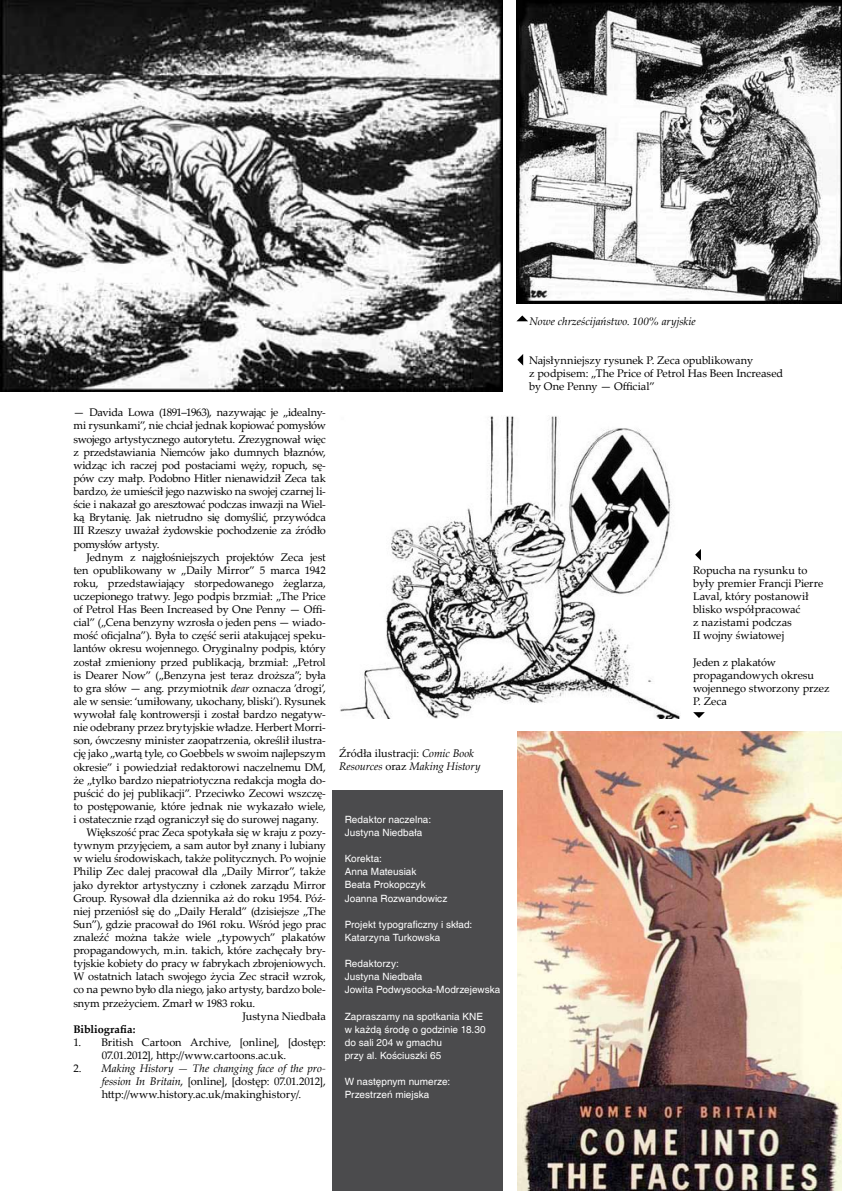
<style>
.page{position:relative;width:842px;height:1191px;background:#fff}
.page>*{position:absolute;margin:0;border:0;box-sizing:border-box;transform-origin:0 0}
.t1{font:11px/13.1px "Palatino Linotype";letter-spacing:-.01em;color:#000}
.t2{font:italic 11px/13.1px "Palatino Linotype";color:#000}
.t3{font:700 11px "Palatino Linotype";letter-spacing:-.005em;color:#000}
.t4{font:10px/13.1px "Helvetica";letter-spacing:.005em;color:#fff}
.s1{font-style:italic}
.s2{font-style:normal}
</style>
<div class="page">
<div style="left:332px;top:790px;width:171px;height:401px;background:#4b4b4d"></div>
<img style="left:0;top:0;width:503px;height:391px">
<img style="left:516px;top:0;width:326px;height:303px">
<img style="left:517px;top:731px;width:325px;height:460px">
<svg style="left:517px;top:315px;width:11px;height:6px"></svg>
<svg style="left:517px;top:354px;width:6px;height:11px"></svg>
<img style="left:340px;top:416px;width:340px;height:302px">
<svg style="left:693px;top:712px;width:12px;height:6px"></svg>
<svg style="left:695px;top:549px;width:6px;height:11px"></svg>
<p class="t1" style="left:73px;top:405px;width:254px;text-align:justify">— Davida Lowa (1891–1963), nazywając je „idealny&shy;mi rysunkami”, nie chciał jednak kopiować pomysłów swojego artystycznego autorytetu. Zrezygnował więc z przedstawiania Niemców jako dumnych błaznów, widząc ich raczej pod postaciami węży, ropuch, sę&shy;pów czy małp. Podobno Hitler nienawidził Zeca tak bardzo, że umieścił jego nazwisko na swojej czarnej li&shy;ście i nakazał go aresztować podczas inwazji na Wiel&shy;ką Brytanię. Jak nietrudno się domyślić, przywódca III Rzeszy uważał żydowskie pochodzenie za źródło pomysłów artysty.</p>
<p class="t1" style="left:87px;top:550px;width:241px">Jednym z najgłośniejszych projektów Zeca jest</p>
<p class="t1" style="left:73px;top:563px;width:254px">ten opublikowany w „Daily Mirror” 5 marca 1942</p>
<p class="t1" style="left:73px;top:576px;width:254px">roku, przedstawiający storpedowanego żeglarza,</p>
<p class="t1" style="left:73px;top:589px;width:254px">uczepionego tratwy. Jego podpis brzmiał: „The Price</p>
<p class="t1" style="left:73px;top:602px;width:254px">of Petrol Has Been Increased by One Penny — Offi-</p>
<p class="t1" style="left:73px;top:615px;width:254px">cial” („Cena benzyny wzrosła o jeden pens — wiado-</p>
<p class="t1" style="left:73px;top:628px;width:254px">mość oficjalna”). Była to część serii atakującej speku-</p>
<p class="t1" style="left:73px;top:641px;width:254px">lantów okresu wojennego. Oryginalny podpis, który</p>
<p class="t1" style="left:73px;top:655px;width:254px">został zmieniony przed publikacją, brzmiał: „Petrol</p>
<p class="t1" style="left:73px;top:668px;width:254px">is Dearer Now” („Benzyna jest teraz droższa”; była</p>
<p class="t1" style="left:73px;top:681px;width:254px">to gra słów — ang. przymiotnik <span class="s1">dear</span> oznacza ’drogi’,</p>
<p class="t1" style="left:73px;top:694px;width:254px">ale w sensie: ‘umiłowany, ukochany, bliski’). Rysunek</p>
<p class="t1" style="left:73px;top:707px;width:254px">wywołał falę kontrowersji i został bardzo negatyw-</p>
<p class="t1" style="left:73px;top:720px;width:254px">nie odebrany przez brytyjskie władze. Herbert Morri-</p>
<p class="t1" style="left:73px;top:733px;width:254px">son, ówczesny minister zaopatrzenia, określił ilustra-</p>
<p class="t1" style="left:73px;top:746px;width:254px">cję jako „wartą tyle, co Goebbels w swoim najlepszym</p>
<p class="t1" style="left:73px;top:760px;width:254px">okresie” i powiedział redaktorowi naczelnemu DM,</p>
<p class="t1" style="left:73px;top:773px;width:254px">że „tylko bardzo niepatriotyczna redakcja mogła do-</p>
<p class="t1" style="left:73px;top:786px;width:254px">puścić do jej publikacji”. Przeciwko Zecowi wszczę-</p>
<p class="t1" style="left:73px;top:799px;width:254px">to postępowanie, które jednak nie wykazało wiele,</p>
<p class="t1" style="left:73px;top:812px;width:247px">i ostatecznie rząd ograniczył się do surowej nagany.</p>
<p class="t1" style="left:87px;top:825px;width:241px">Większość prac Zeca spotykała się w kraju z pozy-</p>
<p class="t1" style="left:73px;top:838px;width:254px">tywnym przyjęciem, a sam autor był znany i lubiany</p>
<p class="t1" style="left:73px;top:851px;width:254px">w wielu środowiskach, także politycznych. Po wojnie</p>
<p class="t1" style="left:73px;top:864px;width:254px">Philip Zec dalej pracował dla „Daily Mirror”, także</p>
<p class="t1" style="left:73px;top:878px;width:254px">jako dyrektor artystyczny i członek zarządu Mirror</p>
<p class="t1" style="left:73px;top:891px;width:254px">Group. Rysował dla dziennika aż do roku 1954. Póź-</p>
<p class="t1" style="left:73px;top:904px;width:254px">niej przeniósł się do „Daily Herald” (dzisiejsze „The</p>
<p class="t1" style="left:73px;top:917px;width:254px">Sun”), gdzie pracował do 1961 roku. Wśród jego prac</p>
<p class="t1" style="left:73px;top:930px;width:254px">znaleźć można także wiele „typowych” plakatów</p>
<p class="t1" style="left:73px;top:943px;width:254px">propagandowych, m.in. takich, które zachęcały bry-</p>
<p class="t1" style="left:73px;top:956px;width:254px">tyjskie kobiety do pracy w fabrykach zbrojeniowych.</p>
<p class="t1" style="left:73px;top:969px;width:254px">W ostatnich latach swojego życia Zec stracił wzrok,</p>
<p class="t1" style="left:73px;top:982px;width:254px">co na pewno było dla niego, jako artysty, bardzo bole-</p>
<p class="t1" style="left:73px;top:996px;width:183px">snym przeżyciem. Zmarł w 1983 roku.</p>
<p class="t1" style="left:242px;top:1009px;width:85px">Justyna Niedbała</p>
<p class="t3" style="left:73px;top:1021px;width:64px">Bibliografia:</p>
<p class="t1" style="left:102px;top:1035px;width:226px;text-indent:-28px">1. British Cartoon Archive, [online], [dostęp:<br>07.01.2012], http://www.cartoons.ac.uk.</p>
<p class="t1" style="left:102px;top:1061px;width:226px;text-align:justify;text-indent:-28px">2. <span class="s1">Making History — The changing face of the pro&shy;fession In Britain</span>, [online], [dostęp: 07.01.2012], http://www.history.ac.uk/makinghistory/.</p>
<p class="t2" style="left:339px;top:746px;width:143px"><span class="s2">Źródła ilustracji:</span> Comic Book<br>Resources <span class="s2">oraz</span> Making History</p>
<p class="t4" style="left:345px;top:813px;width:88px">Redaktor naczelna:<br>Justyna Niedbała</p>
<p class="t4" style="left:345px;top:852px;width:104px">Korekta:<br>Anna Mateusiak<br>Beata Prokopczyk<br>Joanna Rozwandowicz</p>
<p class="t4" style="left:345px;top:918px;width:129px">Projekt typograficzny i skład:<br>Katarzyna Turkowska</p>
<p class="t4" style="left:345px;top:957px;width:157px">Redaktorzy:<br>Justyna Niedbała<br>Jowita Podwysocka-Modrzejewska</p>
<p class="t4" style="left:345px;top:1010px;width:142px">Zapraszamy na spotkania KNE w każdą środę o godzinie 18.30 do sali 204 w gmachu<br>przy al. Kościuszki 65</p>
<p class="t4" style="left:345px;top:1075px;width:107px">W następnym numerze:<br>Przestrzeń miejska</p>
<p class="t2" style="left:530px;top:314px;width:168px">Nowe chrześcijaństwo. 100% aryjskie</p>
<p class="t1" style="left:529px;top:353px;width:256px">Najsłynniejszy rysunek P. Zeca opublikowany<br>z podpisem: „The Price of Petrol Has Been Increased by One Penny — Official”</p>
<p class="t1" style="left:693px;top:563px;width:132px">Ropucha na rysunku to były premier Francji Pierre<br>Laval, który postanowił blisko współpracować<br>z nazistami podczas<br>II wojny światowej</p>
<p class="t1" style="left:693px;top:655px;width:138px">Jeden z plakatów propagandowych okresu wojennego stworzony przez<br>P. Zeca</p>
</div>
